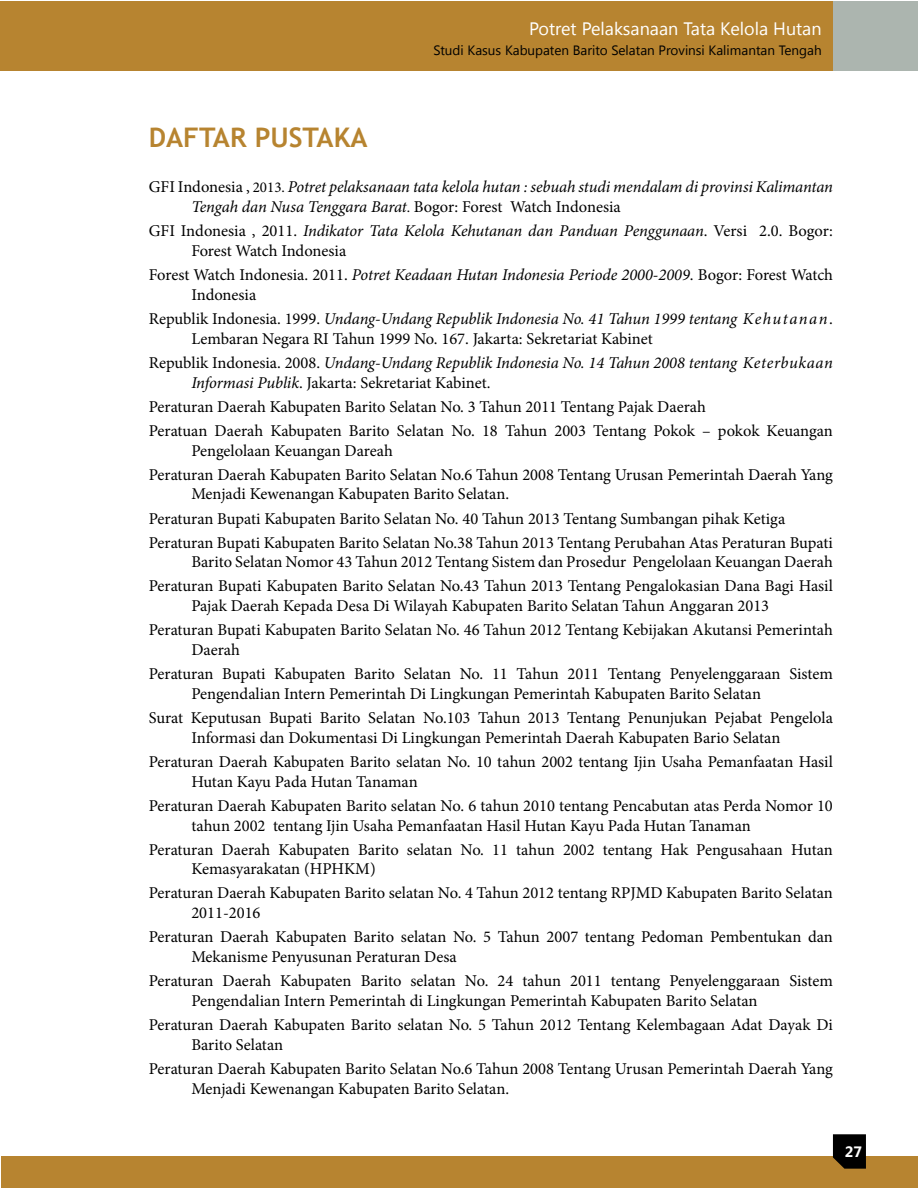
<style>
.page{position:relative;width:918px;height:1188px;background:#fff}
.page>*{position:absolute;margin:0;border:0;box-sizing:border-box;transform-origin:0 0}
.t1{font:700 27px "Trebuchet MS";color:#b78430}
.t2{font:18px "Segoe UI";color:#fff}
.t3{font:16.5px/24px "Minion Pro";letter-spacing:-.005em;color:#000}
.t4{font:italic 16.5px/19.8px "Minion Pro";letter-spacing:-.01em;color:#000}
.t5{font:700 15px "Segoe UI";color:#fff}
.t6{font:13.5px "Segoe UI";color:#000}
.s1{font-style:normal}
.s2{font-style:normal;font-size:15px}
.s3{font-style:italic}
</style>
<div class="page">
<div style="left:178px;top:1px;width:740px;height:69px;background:#acb5af"></div>
<div style="left:1px;top:1px;width:832px;height:69px;background:#b78430"></div>
<hr style="left:0;top:1px;width:1px;height:69px;background:#b78430">
<div style="left:1px;top:1157px;width:917px;height:31px;background:#b78430"></div>
<svg style="left:833px;top:1134px;width:33px;height:35px"></svg>
<p class="t2" style="left:529px;top:16px;width:294px">Potret Pelaksanaan Tata Kelola Hutan</p>
<p class="t6" style="left:434px;top:41px;width:389px">Studi Kasus Kabupaten Barito Selatan Provinsi Kalimantan Tengah</p>
<p class="t1" style="left:149px;top:121px;width:220px">DAFTAR PUSTAKA</p>
<p class="t4" style="left:191px;top:177px;width:643px;text-indent:-43px"><span class="s1">GFI Indonesia ,</span> <span class="s2">2013.</span> Potret pelaksanaan tata kelola hutan : sebuah studi mendalam di provinsi Kalimantan<br>Tengah dan Nusa Tenggara Barat<span class="s2">.</span> <span class="s1">Bogor: Forest Watch Indonesia</span></p>
<p class="t3" style="left:191px;top:221px;width:643px;line-height:19.8px;text-indent:-43px">GFI Indonesia , 2011. <span class="s3">Indikator Tata Kelola Kehutanan dan Panduan Penggunaan</span>. Versi 2.0. Bogor:<br>Forest Watch Indonesia</p>
<p class="t3" style="left:191px;top:265px;width:643px;line-height:19.8px;text-indent:-43px">Forest Watch Indonesia. 2011. <span class="s3">Potret Keadaan Hutan Indonesia Periode 2000-2009</span>. Bogor: Forest Watch<br>Indonesia</p>
<p class="t3" style="left:191px;top:309px;width:643px;line-height:19.8px;text-indent:-43px">Republik Indonesia. 1999. <span class="s3">Undang-Undang Republik Indonesia No. 41 Tahun 1999 tentang Kehutanan</span>.<br>Lembaran Negara RI Tahun 1999 No. 167. Jakarta: Sekretariat Kabinet</p>
<p class="t4" style="left:191px;top:353px;width:643px;text-indent:-43px"><span class="s1">Republik Indonesia. 2008.</span> Undang-Undang Republik Indonesia No. 14 Tahun 2008 tentang Keterbukaan<br>Informasi Publik<span class="s1">. Jakarta: Sekretariat Kabinet.</span></p>
<p class="t3" style="left:149px;top:395px;width:686px">Peraturan Daerah Kabupaten Barito Selatan No. 3 Tahun 2011 Tentang Pajak Daerah<br>Peratuan Daerah Kabupaten Barito Selatan No. 18 Tahun 2003 Tentang Pokok – pokok Keuangan</p>
<p class="t3" style="left:149px;top:438px;width:686px;text-indent:43px">Pengelolaan Keuangan Dareah<br>Peraturan Daerah Kabupaten Barito Selatan No.6 Tahun 2008 Tentang Urusan Pemerintah Daerah Yang</p>
<p class="t3" style="left:149px;top:482px;width:686px;text-indent:43px">Menjadi Kewenangan Kabupaten Barito Selatan.<br>Peraturan Bupati Kabupaten Barito Selatan No. 40 Tahun 2013 Tentang Sumbangan pihak Ketiga<br>Peraturan Bupati Kabupaten Barito Selatan No.38 Tahun 2013 Tentang Perubahan Atas Peraturan Bupati</p>
<p class="t3" style="left:149px;top:550px;width:686px;text-align:right">Barito Selatan Nomor 43 Tahun 2012 Tentang Sistem dan Prosedur Pengelolaan Keuangan Daerah<br>Peraturan Bupati Kabupaten Barito Selatan No.43 Tahun 2013 Tentang Pengalokasian Dana Bagi Hasil</p>
<p class="t3" style="left:149px;top:594px;width:686px;text-indent:43px">Pajak Daerah Kepada Desa Di Wilayah Kabupaten Barito Selatan Tahun Anggaran 2013<br>Peraturan Bupati Kabupaten Barito Selatan No. 46 Tahun 2012 Tentang Kebijakan Akutansi Pemerintah</p>
<p class="t3" style="left:149px;top:638px;width:686px;text-indent:43px">Daerah<br>Peraturan Bupati Kabupaten Barito Selatan No. 11 Tahun 2011 Tentang Penyelenggaraan Sistem</p>
<p class="t3" style="left:149px;top:682px;width:686px;text-indent:43px">Pengendalian Intern Pemerintah Di Lingkungan Pemerintah Kabupaten Barito Selatan<br>Surat Keputusan Bupati Barito Selatan No.103 Tahun 2013 Tentang Penunjukan Pejabat Pengelola</p>
<p class="t3" style="left:149px;top:726px;width:686px;text-indent:43px">Informasi dan Dokumentasi Di Lingkungan Pemerintah Daerah Kabupaten Bario Selatan<br>Peraturan Daerah Kabupaten Barito selatan No. 10 tahun 2002 tentang Ijin Usaha Pemanfaatan Hasil</p>
<p class="t3" style="left:149px;top:769px;width:686px;text-indent:43px">Hutan Kayu Pada Hutan Tanaman<br>Peraturan Daerah Kabupaten Barito selatan No. 6 tahun 2010 tentang Pencabutan atas Perda Nomor 10</p>
<p class="t3" style="left:149px;top:813px;width:686px;text-indent:43px">tahun 2002 tentang Ijin Usaha Pemanfaatan Hasil Hutan Kayu Pada Hutan Tanaman<br>Peraturan Daerah Kabupaten Barito selatan No. 11 tahun 2002 tentang Hak Pengusahaan Hutan</p>
<p class="t3" style="left:149px;top:857px;width:686px;text-indent:43px">Kemasyarakatan (HPHKM)<br>Peraturan Daerah Kabupaten Barito selatan No. 4 Tahun 2012 tentang RPJMD Kabupaten Barito Selatan</p>
<p class="t3" style="left:149px;top:901px;width:686px;text-indent:43px">2011-2016<br>Peraturan Daerah Kabupaten Barito selatan No. 5 Tahun 2007 tentang Pedoman Pembentukan dan</p>
<p class="t3" style="left:149px;top:945px;width:686px;text-indent:43px">Mekanisme Penyusunan Peraturan Desa<br>Peraturan Daerah Kabupaten Barito selatan No. 24 tahun 2011 tentang Penyelenggaraan Sistem</p>
<p class="t3" style="left:149px;top:989px;width:686px;text-indent:43px">Pengendalian Intern Pemerintah di Lingkungan Pemerintah Kabupaten Barito Selatan<br>Peraturan Daerah Kabupaten Barito selatan No. 5 Tahun 2012 Tentang Kelembagaan Adat Dayak Di</p>
<p class="t3" style="left:149px;top:1033px;width:686px;text-indent:43px">Barito Selatan<br>Peraturan Daerah Kabupaten Barito Selatan No.6 Tahun 2008 Tentang Urusan Pemerintah Daerah Yang</p>
<p class="t3" style="left:191px;top:1076px;width:319px">Menjadi Kewenangan Kabupaten Barito Selatan.</p>
<p class="t5" style="left:845px;top:1141px;width:19px">27</p>
</div>
